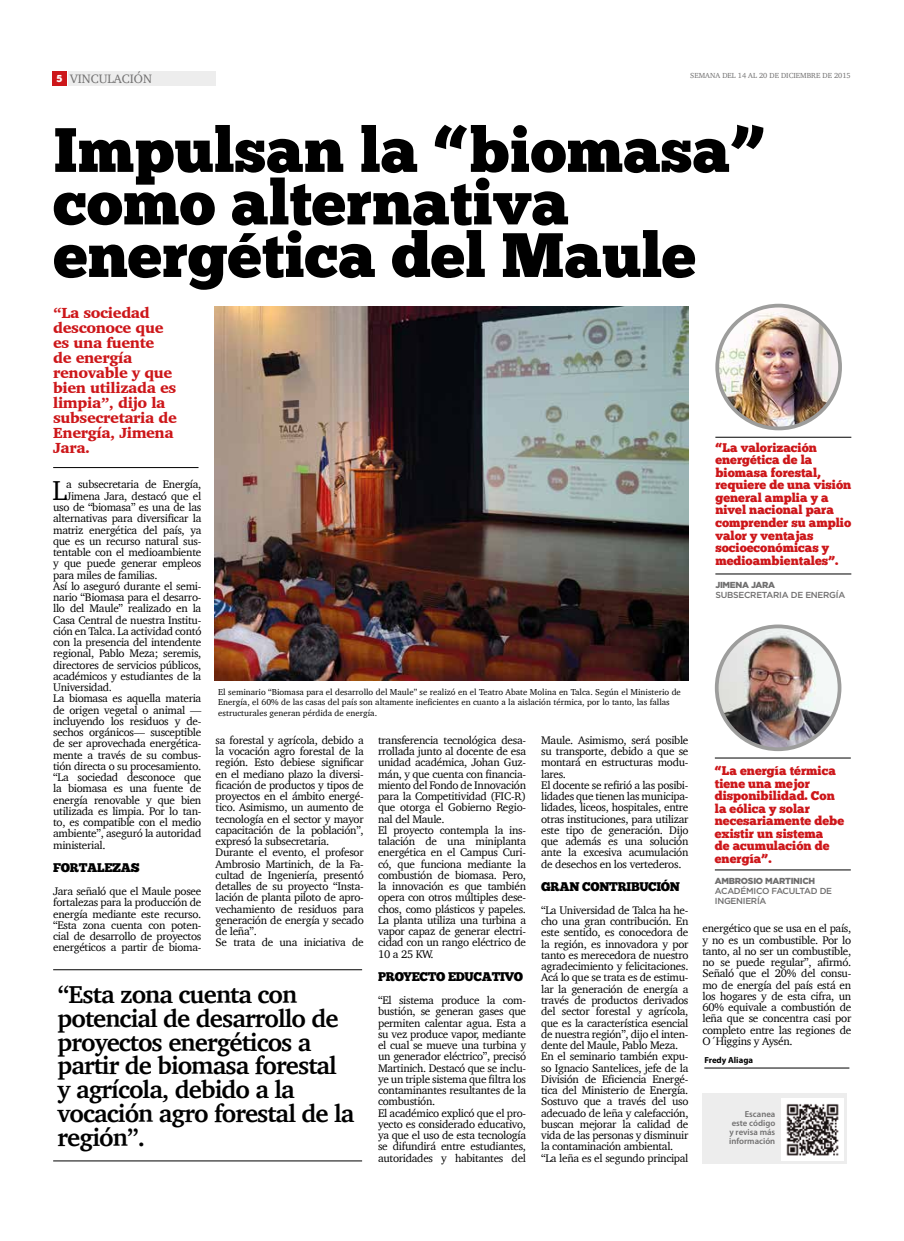
<style>
.page{position:relative;width:904px;height:1241px;background:#fff}
.page>*{position:absolute;margin:0;border:0;box-sizing:border-box;transform-origin:0 0}
.t1{font:62.5px/52.5px "Chunk Five Ex";color:#000}
.t2{font:28px "Charter";color:#000}
.t3{font:700 25px/23.8px "Charter";letter-spacing:-.035em;color:#000}
.t4{font:900 15px/15px "Charter";letter-spacing:-.025em;color:#cd171a}
.t5{font:12.5px/12.5px "Chunk Five Ex";color:#cd171a}
.t6{font:12.5px "Chunk Five Ex";letter-spacing:-.025em;color:#000}
.t7{font:12.5px "Charter";color:#706f6f}
.t8{font:11.25px/11.2px "Charter";letter-spacing:-.025em;color:#000}
.t9{font:8.75px/10.5px "Charter";color:#000}
.t10{font:500 8.75px/10px "Gotham";letter-spacing:-.03em;color:#706f6f}
.t11{font:600 8.75px/8.8px "Myriad Pro";color:#706f6f;text-align:justify}
.t12{font:900 8.75px "Gotham";letter-spacing:-.03em;color:#706f6f}
.t13{font:700 8.75px "Myriad Pro";color:#000}
.t14{font:7.5px "Charter";color:#706f6f}
.s1{font-family:"Chunk Five Ex";font-size:10px;color:#fff}
</style>
<div class="page">
<div style="left:52px;top:71px;width:15px;height:15px;background:#cd171a"></div>
<div style="left:68px;top:71px;width:147px;height:15px;background:#ededed"></div>
<hr style="left:704px;top:1067px;width:145px;height:1px;background:#000">
<hr style="left:53px;top:467px;width:145px;height:1px;background:#000">
<hr style="left:53px;top:1160px;width:309px;height:1px;background:#000">
<hr style="left:53px;top:969px;width:309px;height:1px;background:#000">
<hr style="left:715px;top:437px;width:136px;height:1px;background:#000">
<hr style="left:714px;top:757px;width:136px;height:1px;background:#000">
<hr style="left:715px;top:573px;width:136px;height:1px;background:#000">
<hr style="left:714px;top:869px;width:136px;height:1px;background:#000">
<img style="left:717px;top:305px;width:123px;height:123px;border-radius:61px">
<div style="left:715px;top:304px;width:127px;height:126px;border:4px solid #9d9d9c;border-radius:50%"></div>
<img style="left:716px;top:626px;width:123px;height:123px;border-radius:61px">
<div style="left:714px;top:624px;width:127px;height:127px;border:4px solid #9d9d9c;border-radius:50%"></div>
<img style="left:215px;top:306px;width:473px;height:374px">
<div style="left:702px;top:1093px;width:145px;height:70px;background:#ededed"></div>
<img style="left:781px;top:1098px;width:62px;height:61px">
<p class="t7" style="left:56px;top:68px;width:97px"><span class="s1">5</span> VINCULACIÓN</p>
<p class="t14" style="left:690px;top:69px;width:162px">SEMANA DEL 14 AL 20 DE DICIEMBRE DE 2015</p>
<h1 class="t1" style="left:54px;top:122px;width:713px">Impulsan la “biomasa” como alternativa energética del Maule</h1>
<h3 class="t4" style="left:53px;top:305px;width:125px">“La sociedad desconoce que es una fuente<br>de energía renovable y que bien utilizada es limpia”, dijo la subsecretaria de<br>Energía, Jimena<br>Jara.</h3>
<h2 class="t2" style="left:52px;top:466px;width:16px">L</h2>
<p class="t8" style="left:66px;top:479px;width:137px">a subsecretaria de Energía,</p>
<p class="t5" style="left:715px;top:441px;width:137px">“La valorización energética de la biomasa forestal, requiere de una visión general amplia y a nivel nacional para comprender su amplio valor y ventajas socioeconómicas y medioambientales”.</p>
<p class="t8" style="left:66px;top:490px;width:137px">Jimena Jara, destacó que el</p>
<p class="t8" style="left:53px;top:501px;width:150px">uso de “biomasa” es una de las</p>
<p class="t8" style="left:53px;top:512px;width:150px">alternativas para diversificar la</p>
<p class="t8" style="left:53px;top:524px;width:150px">matriz energética del país, ya</p>
<p class="t8" style="left:53px;top:535px;width:150px">que es un recurso natural sus-</p>
<p class="t8" style="left:53px;top:546px;width:150px">tentable con el medioambiente</p>
<p class="t8" style="left:53px;top:557px;width:150px">y que puede generar empleos</p>
<p class="t8" style="left:53px;top:569px;width:106px">para miles de familias.</p>
<p class="t8" style="left:53px;top:580px;width:150px">Así lo aseguró durante el semi-</p>
<p class="t8" style="left:53px;top:591px;width:150px">nario “Biomasa para el desarro-</p>
<p class="t8" style="left:53px;top:602px;width:150px">llo del Maule” realizado en la</p>
<p class="t8" style="left:53px;top:614px;width:150px">Casa Central de nuestra Institu-</p>
<p class="t8" style="left:53px;top:625px;width:150px">ción en Talca. La actividad contó</p>
<p class="t8" style="left:53px;top:636px;width:150px">con la presencia del intendente</p>
<p class="t8" style="left:53px;top:647px;width:150px">regional, Pablo Meza; seremis,</p>
<p class="t8" style="left:53px;top:659px;width:150px">directores de servicios públicos,</p>
<p class="t8" style="left:53px;top:670px;width:150px">académicos y estudiantes de la</p>
<p class="t8" style="left:53px;top:681px;width:60px">Universidad.</p>
<p class="t8" style="left:53px;top:692px;width:150px">La biomasa es aquella materia</p>
<p class="t8" style="left:53px;top:704px;width:150px">de origen vegetal o animal —</p>
<p class="t8" style="left:53px;top:715px;width:150px">incluyendo los residuos y de-</p>
<p class="t8" style="left:53px;top:726px;width:150px">sechos orgánicos— susceptible</p>
<p class="t8" style="left:53px;top:737px;width:150px">de ser aprovechada energética-</p>
<p class="t8" style="left:53px;top:749px;width:150px">mente a través de su combus-</p>
<p class="t8" style="left:53px;top:760px;width:150px">tión directa o su procesamiento.</p>
<p class="t8" style="left:53px;top:771px;width:150px">“La sociedad desconoce que</p>
<p class="t8" style="left:53px;top:782px;width:150px">la biomasa es una fuente de</p>
<p class="t8" style="left:53px;top:794px;width:150px">energía renovable y que bien</p>
<p class="t8" style="left:53px;top:805px;width:150px">utilizada es limpia. Por lo tan-</p>
<p class="t8" style="left:53px;top:816px;width:150px">to, es compatible con el medio</p>
<p class="t8" style="left:53px;top:827px;width:150px">ambiente”, aseguró la autoridad</p>
<p class="t8" style="left:53px;top:839px;width:54px">ministerial.</p>
<p class="t6" style="left:53px;top:858px;width:88px">FORTALEZAS</p>
<p class="t8" style="left:53px;top:885px;width:150px;text-align:justify">Jara señaló que el Maule posee fortalezas para la producción de energía mediante este recurso. “Esta zona cuenta con poten&shy;cial de desarrollo de proyectos energéticos a partir de bioma-</p>
<p class="t12" style="left:715px;top:579px;width:61px">JIMENA JARA</p>
<p class="t10" style="left:715px;top:590px;width:131px">SUBSECRETARIA DE ENERGÍA</p>
<p class="t9" style="left:218px;top:686px;width:464px">El seminario “Biomasa para el desarrollo del Maule” se realizó en el Teatro Abate Molina en Talca. Según el Ministerio de<br>Energía, el 60% de las casas del país son altamente ineficientes en cuanto a la aislación térmica, por lo tanto, las fallas estructurales generan pérdida de energía.</p>
<p class="t8" style="left:216px;top:734px;width:150px">sa forestal y agrícola, debido a la vocación agro forestal de la región. Esto debiese significar en el mediano plazo la diversi&shy;ficación de productos y tipos de proyectos en el ámbito energé&shy;tico. Asimismo, un aumento de tecnología en el sector y mayor capacitación de la población”, expresó la subsecretaria.<br>Durante el evento, el profesor<br>Ambrosio Martinich, de la Fa&shy;cultad de Ingeniería, presentó detalles de su proyecto “Insta&shy;lación de planta piloto de apro&shy;vechamiento de residuos para generación de energía y secado de leña”.<br>Se trata de una iniciativa de</p>
<p class="t8" style="left:378px;top:734px;width:149px">transferencia tecnológica desa&shy;rrollada junto al docente de esa unidad académica, Johan Guz&shy;mán, y que cuenta con financia&shy;miento del Fondo de Innovación para la Competitividad (FIC-R) que otorga el Gobierno Regio&shy;nal del Maule.<br>El proyecto contempla la ins&shy;talación de una miniplanta energética en el Campus Curi&shy;có, que funciona mediante la combustión de biomasa. Pero, la innovación es que también opera con otros múltiples dese&shy;chos, como plásticos y papeles.<br>La planta utiliza una turbina a vapor capaz de generar electri&shy;cidad con un rango eléctrico de<br>10 a 25 KW.</p>
<p class="t6" style="left:378px;top:967px;width:147px">PROYECTO EDUCATIVO</p>
<p class="t8" style="left:378px;top:994px;width:150px">“El sistema produce la com&shy;bustión, se generan gases que permiten calentar agua. Esta a su vez produce vapor, mediante el cual se mueve una turbina y un generador eléctrico”, precisó<br>Martinich. Destacó que se inclu&shy;ye un triple sistema que filtra los contaminantes resultantes de la combustión.<br>El académico explicó que el pro&shy;yecto es considerado educativo, ya que el uso de esta tecnología se difundirá entre estudiantes, autoridades y habitantes del</p>
<p class="t8" style="left:541px;top:734px;width:149px">Maule. Asimismo, será posible su transporte, debido a que se montará en estructuras modu&shy;lares.<br>El docente se refirió a las posibi&shy;lidades que tienen las municipa&shy;lidades, liceos, hospitales, entre otras instituciones, para utilizar este tipo de generación. Dijo que además es una solución ante la excesiva acumulación de desechos en los vertederos.</p>
<p class="t6" style="left:541px;top:877px;width:140px">GRAN CONTRIBUCIÓN</p>
<p class="t8" style="left:541px;top:904px;width:149px">“La Universidad de Talca ha he&shy;cho una gran contribución. En este sentido, es conocedora de la región, es innovadora y por tanto es merecedora de nuestro agradecimiento y felicitaciones.<br>Acá lo que se trata es de estimu&shy;lar la generación de energía a través de productos derivados del sector forestal y agrícola, que es la característica esencial de nuestra región”, dijo el inten&shy;dente del Maule, Pablo Meza.<br>En el seminario también expu&shy;so Ignacio Santelices, jefe de la<br>División de Eficiencia Energé&shy;tica del Ministerio de Energía.<br>Sostuvo que a través del uso adecuado de leña y calefacción, buscan mejorar la calidad de vida de las personas y disminuir la contaminación ambiental. “La leña es el segundo principal</p>
<p class="t5" style="left:715px;top:764px;width:131px">“La energía térmica tiene una mejor disponibilidad. Con la eólica y solar necesariamente debe existir un sistema<br>de acumulación de energía”.</p>
<p class="t12" style="left:715px;top:875px;width:102px">AMBROSIO MARTINICH</p>
<p class="t10" style="left:715px;top:886px;width:119px">ACADÉMICO FACULTAD DE<br>INGENIERÍA</p>
<p class="t8" style="left:702px;top:922px;width:150px;text-align:justify">energético que se usa en el país, y no es un combustible. Por lo tanto, al no ser un combustible, no se puede regular”, afirmó.<br>Señaló que el 20% del consu&shy;mo de energía del país está en los hogares y de esta cifra, un 60% equivale a combustión de leña que se concentra casi por completo entre las regiones de O´Higgins y Aysén.</p>
<h3 class="t3" style="left:58px;top:982px;width:298px">“Esta zona cuenta con potencial de desarrollo de proyectos energéticos a partir de biomasa forestal y agrícola, debido a la vocación agro forestal de la región”.</h3>
<p class="t13" style="left:704px;top:1053px;width:50px">Fredy Aliaga</p>
<p class="t11" style="left:729px;top:1109px;width:47px;text-indent:15px">Escanea este código y revisa más información</p>
</div>
